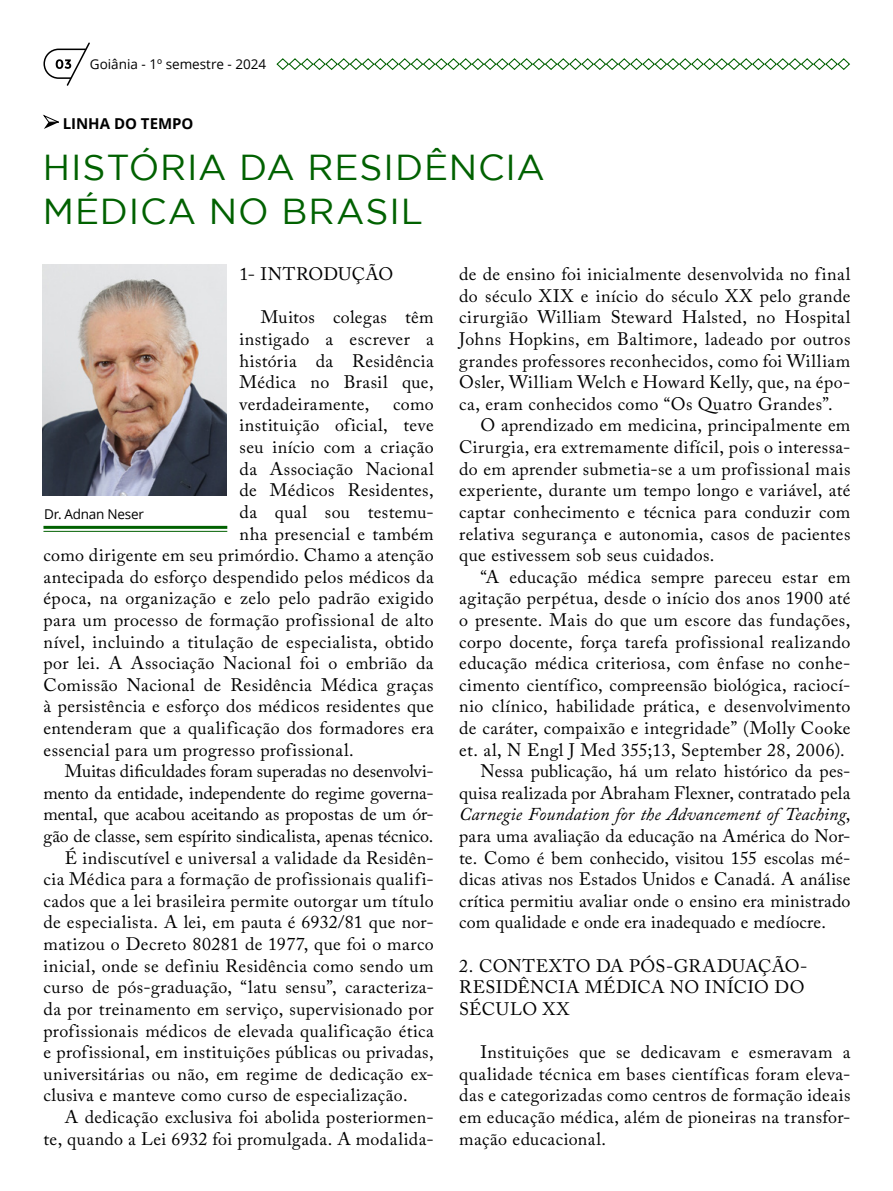
<style>
.page{position:relative;width:893px;height:1191px;background:#fff}
.page>*{position:absolute;margin:0;border:0;box-sizing:border-box;transform-origin:0 0}
.t1{font:36px/43.2px "Gotham";letter-spacing:.025em;color:#016100}
.t2{font:18px/21.6px "Adobe Caslon Pro";letter-spacing:.02em;color:#000;text-align:justify}
.t3{font:18px "Adobe Caslon Pro";color:#000}
.t4{font:18px "Adobe Caslon Pro";letter-spacing:-.005em;color:#000}
.t5{font:italic 18px "Adobe Caslon Pro";letter-spacing:.005em;color:#000}
.t6{font:700 15px "Open Sans";color:#000}
.t7{font:13.5px "Open Sans";color:#000}
.s1{font-style:normal}
</style>
<div class="page">
<svg style="left:276px;top:58px;width:574px;height:12px"></svg>
<img style="left:43px;top:265px;width:184px;height:231px">
<svg style="left:43px;top:115px;width:16px;height:14px"></svg>
<svg style="left:43px;top:42px;width:47px;height:44px"></svg>
<hr style="left:43px;top:526px;width:184px;height:3px;background:#016100">
<hr style="left:43px;top:531px;width:184px;height:1px;background:#016100">
<p class="t7" style="left:90px;top:55px;width:178px">Goiânia - 1º semestre - 2024</p>
<p class="t6" style="left:63px;top:113px;width:132px">LINHA DO TEMPO</p>
<h1 class="t1" style="left:43px;top:145px;width:503px">HISTÓRIA DA RESIDÊNCIA<br>MÉDICA NO BRASIL</h1>
<p class="t2" style="left:240px;top:263px;width:155px">1- INTRODUÇÃO</p>
<p class="t2" style="left:240px;top:306px;width:196px;text-indent:21px">Muitos colegas têm instigado a escrever a história da Residência Médica no Brasil que, verdadeiramente,</p>
<p class="t2" style="left:393px;top:393px;width:42px">como</p>
<p class="t2" style="left:240px;top:414px;width:196px">instituição oficial, teve</p>
<p class="t2" style="left:240px;top:436px;width:196px">seu início com a criação</p>
<p class="t2" style="left:240px;top:458px;width:196px">da Associação Nacional</p>
<p class="t2" style="left:240px;top:479px;width:196px">de Médicos Residentes,</p>
<p class="t2" style="left:240px;top:501px;width:196px">da qual sou testemu-</p>
<p class="t2" style="left:240px;top:522px;width:196px">nha presencial e também</p>
<p class="t2" style="left:43px;top:544px;width:392px">como dirigente em seu primórdio. Chamo a atenção</p>
<p class="t2" style="left:43px;top:566px;width:392px">antecipada do esforço despendido pelos médicos da</p>
<p class="t2" style="left:43px;top:587px;width:392px">época, na organização e zelo pelo padrão exigido</p>
<p class="t2" style="left:43px;top:609px;width:392px">para um processo de formação profissional de alto</p>
<p class="t2" style="left:43px;top:630px;width:392px">nível, incluindo a titulação de especialista, obtido</p>
<p class="t2" style="left:43px;top:652px;width:392px">por lei. A Associação Nacional foi o embrião da</p>
<p class="t2" style="left:43px;top:674px;width:392px">Comissão Nacional de Residência Médica graças</p>
<p class="t2" style="left:43px;top:695px;width:392px">à persistência e esforço dos médicos residentes que</p>
<p class="t2" style="left:43px;top:717px;width:392px">entenderam que a qualificação dos formadores era</p>
<p class="t2" style="left:43px;top:738px;width:312px">essencial para um progresso profissional.</p>
<p class="t3" style="left:65px;top:760px;width:370px">Muitas dificuldades foram superadas no desenvolvi-</p>
<p class="t4" style="left:43px;top:782px;width:392px">mento da entidade, independente do regime governa-</p>
<p class="t4" style="left:43px;top:803px;width:392px">mental, que acabou aceitando as propostas de um ór-</p>
<p class="t3" style="left:43px;top:825px;width:391px">gão de classe, sem espírito sindicalista, apenas técnico.</p>
<p class="t2" style="left:65px;top:846px;width:370px">É indiscutível e universal a validade da Residên-</p>
<p class="t2" style="left:43px;top:868px;width:392px">cia Médica para a formação de profissionais qualifi-</p>
<p class="t2" style="left:43px;top:890px;width:392px">cados que a lei brasileira permite outorgar um título</p>
<p class="t2" style="left:43px;top:911px;width:392px">de especialista. A lei, em pauta é 6932/81 que nor-</p>
<p class="t2" style="left:43px;top:933px;width:392px">matizou o Decreto 80281 de 1977, que foi o marco</p>
<p class="t2" style="left:43px;top:954px;width:392px">inicial, onde se definiu Residência como sendo um</p>
<p class="t2" style="left:43px;top:976px;width:392px">curso de pós-graduação, “latu sensu”, caracteriza-</p>
<p class="t2" style="left:43px;top:998px;width:392px">da por treinamento em serviço, supervisionado por</p>
<p class="t2" style="left:43px;top:1019px;width:392px">profissionais médicos de elevada qualificação ética</p>
<p class="t2" style="left:43px;top:1041px;width:392px">e profissional, em instituições públicas ou privadas,</p>
<p class="t2" style="left:43px;top:1062px;width:392px">universitárias ou não, em regime de dedicação ex-</p>
<p class="t2" style="left:43px;top:1084px;width:366px">clusiva e manteve como curso de especialização.</p>
<p class="t2" style="left:65px;top:1106px;width:370px">A dedicação exclusiva foi abolida posteriormen-</p>
<p class="t2" style="left:43px;top:1127px;width:392px">te, quando a Lei 6932 foi promulgada. A modalida-</p>
<p class="t7" style="left:44px;top:504px;width:102px">Dr. Adnan Neser</p>
<p class="t2" style="left:459px;top:263px;width:393px">de de ensino foi inicialmente desenvolvida no final</p>
<p class="t2" style="left:459px;top:285px;width:393px">do século XIX e início do século XX pelo grande</p>
<p class="t2" style="left:459px;top:306px;width:393px">cirurgião William Steward Halsted, no Hospital</p>
<p class="t2" style="left:459px;top:328px;width:393px">Johns Hopkins, em Baltimore, ladeado por outros</p>
<p class="t2" style="left:459px;top:350px;width:393px">grandes professores reconhecidos, como foi William</p>
<p class="t2" style="left:459px;top:371px;width:393px">Osler, William Welch e Howard Kelly, que, na épo-</p>
<p class="t2" style="left:459px;top:393px;width:375px">ca, eram conhecidos como “Os Quatro Grandes”.</p>
<p class="t2" style="left:480px;top:414px;width:371px">O aprendizado em medicina, principalmente em</p>
<p class="t2" style="left:459px;top:436px;width:393px">Cirurgia, era extremamente difícil, pois o interessa-</p>
<p class="t2" style="left:459px;top:458px;width:393px">do em aprender submetia-se a um profissional mais</p>
<p class="t2" style="left:459px;top:479px;width:393px">experiente, durante um tempo longo e variável, até</p>
<p class="t2" style="left:459px;top:501px;width:393px">captar conhecimento e técnica para conduzir com</p>
<p class="t2" style="left:459px;top:522px;width:393px">relativa segurança e autonomia, casos de pacientes</p>
<p class="t2" style="left:459px;top:544px;width:257px">que estivessem sob seus cuidados.</p>
<p class="t2" style="left:480px;top:566px;width:371px">“A educação médica sempre pareceu estar em</p>
<p class="t2" style="left:459px;top:587px;width:393px">agitação perpétua, desde o início dos anos 1900 até</p>
<p class="t2" style="left:459px;top:609px;width:393px">o presente. Mais do que um escore das fundações,</p>
<p class="t2" style="left:459px;top:630px;width:393px">corpo docente, força tarefa profissional realizando</p>
<p class="t2" style="left:459px;top:652px;width:393px">educação médica criteriosa, com ênfase no conhe-</p>
<p class="t2" style="left:459px;top:674px;width:393px">cimento científico, compreensão biológica, raciocí-</p>
<p class="t2" style="left:459px;top:695px;width:393px">nio clínico, habilidade prática, e desenvolvimento</p>
<p class="t2" style="left:459px;top:717px;width:393px">de caráter, compaixão e integridade” (Molly Cooke</p>
<p class="t2" style="left:459px;top:738px;width:387px">et. al, N Engl J Med 355;13, September 28, 2006).</p>
<p class="t2" style="left:480px;top:760px;width:371px">Nessa publicação, há um relato histórico da pes-</p>
<p class="t2" style="left:459px;top:782px;width:393px">quisa realizada por Abraham Flexner, contratado pela</p>
<p class="t5" style="left:459px;top:803px;width:393px">Carnegie Foundation for the Advancement of Teaching<span class="s1">,</span></p>
<p class="t2" style="left:459px;top:825px;width:393px">para uma avaliação da educação na América do Nor-</p>
<p class="t3" style="left:459px;top:847px;width:393px">te. Como é bem conhecido, visitou 155 escolas mé-</p>
<p class="t2" style="left:459px;top:868px;width:393px">dicas ativas nos Estados Unidos e Canadá. A análise</p>
<p class="t2" style="left:459px;top:890px;width:393px">crítica permitiu avaliar onde o ensino era ministrado</p>
<p class="t2" style="left:459px;top:911px;width:368px">com qualidade e onde era inadequado e medíocre.</p>
<p class="t2" style="left:459px;top:954px;width:350px;text-align:left">2. CONTEXTO DA PÓS-GRADUAÇÃO-<br>RESIDÊNCIA MÉDICA NO INÍCIO DO<br>SÉCULO XX</p>
<p class="t2" style="left:459px;top:1041px;width:393px;text-indent:21px">Instituições que se dedicavam e esmeravam a qualidade técnica em bases científicas foram eleva&shy;das e categorizadas como centros de formação ideais em educação médica, além de pioneiras na transfor&shy;mação educacional.</p>
</div>
